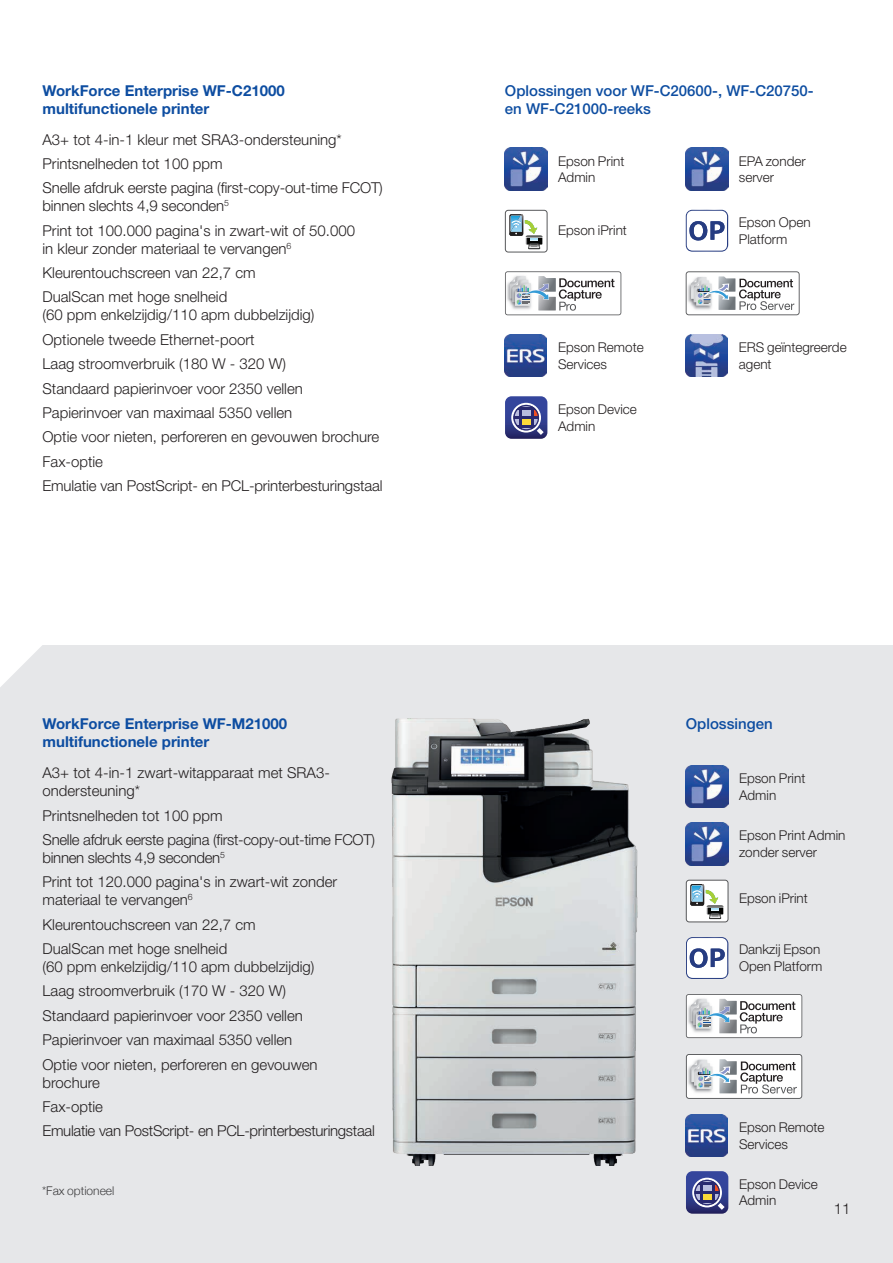
<style>
.page{position:relative;width:893px;height:1263px;background:#fff}
.page>*{position:absolute;margin:0;border:0;box-sizing:border-box;transform-origin:0 0}
.t1{font:300 15px/24.3px "Helvetica Neue LT Pro";color:#231f20}
.t2{font:300 15px/24.3px "Helvetica Neue LT Pro";letter-spacing:-.02em;color:#231f20}
.t3{font:700 15px/18px "Helvetica Neue LT Pro";color:#0d4da1}
.t4{font:500 15px/18px "Helvetica Neue LT Pro";color:#0d4da1}
.t5{font:300 13.5px/16.5px "Helvetica Neue LT Pro";color:#231f20}
.t6{font:300 12px "Helvetica Neue";color:#3e3e3f}
</style>
<div class="page">
<div style="left:0;top:645px;width:893px;height:618px;background:#e6e7e9"></div>
<svg style="left:723px;top:937px;width:5px;height:42px"></svg>
<img style="left:723px;top:765px;width:5px;height:43px">
<img style="left:723px;top:822px;width:5px;height:43px">
<div style="left:686px;top:880px;width:42px;height:42px;background:#fff;border-radius:3px"></div>
<div style="left:686px;top:880px;width:42px;height:42px;border:1px solid #57585a;border-radius:3px"></div>
<svg style="left:723px;top:994px;width:79px;height:44px"></svg>
<svg style="left:723px;top:1054px;width:79px;height:45px"></svg>
<svg style="left:686px;top:210px;width:42px;height:42px"></svg>
<div style="left:505px;top:210px;width:42px;height:42px;border:1px solid #57585a;border-radius:3px"></div>
<svg style="left:509px;top:214px;width:34px;height:35px"></svg>
<svg style="left:505px;top:271px;width:116px;height:44px"></svg>
<svg style="left:686px;top:271px;width:114px;height:44px"></svg>
<svg style="left:505px;top:396px;width:42px;height:43px;background:#5b5f96"></svg>
<img style="left:505px;top:334px;width:42px;height:42px">
<img style="left:686px;top:335px;width:42px;height:42px">
<img style="left:505px;top:148px;width:42px;height:42px">
<img style="left:686px;top:148px;width:42px;height:42px">
<svg style="left:686px;top:1171px;width:42px;height:43px;background:#5a5e96"></svg>
<img style="left:723px;top:1114px;width:5px;height:42px">
<div style="left:0;top:775px;width:78px;height:488px;background:#e6e7e9"></div>
<img style="left:306px;top:716px;width:417px;height:449px">
<p class="t3" style="left:43px;top:81px;width:244px">WorkForce Enterprise WF-C21000 multifunctionele printer</p>
<p class="t1" style="left:43px;top:127px;width:342px">A3+ tot 4-in-1 kleur met SRA3-ondersteuning*<br>Printsnelheden tot 100 ppm<br>Snelle afdruk eerste pagina (first-copy-out-time FCOT)</p>
<p class="t1" style="left:43px;top:193px;width:314px">binnen slechts 4,9 seconden<sup>5<br></sup>Print tot 100.000 pagina's in zwart-wit of 50.000</p>
<p class="t1" style="left:43px;top:236px;width:250px">in kleur zonder materiaal te vervangen<sup>6<br></sup>Kleurentouchscreen van 22,7 cm<br>DualScan met hoge snelheid</p>
<p class="t1" style="left:43px;top:303px;width:342px">(60 ppm enkelzijdig/110 apm dubbelzijdig)<br>Optionele tweede Ethernet-poort<br>Laag stroomverbruik (180 W - 320 W)<br>Standaard papierinvoer voor 2350 vellen Papierinvoer van maximaal 5350 vellen<br>Optie voor nieten, perforeren en gevouwen brochure Fax-optie<br>Emulatie van PostScript- en PCL-printerbesturingstaal</p>
<p class="t3" style="left:43px;top:715px;width:246px">WorkForce Enterprise WF-M21000 multifunctionele printer</p>
<p class="t1" style="left:43px;top:763px;width:289px;line-height:18px">A3+ tot 4-in-1 zwart-witapparaat met SRA3- ondersteuning*</p>
<p class="t2" style="left:43px;top:803px;width:334px">Printsnelheden tot 100 ppm<br>Snelle afdruk eerste pagina (first-copy-out-time FCOT)</p>
<p class="t1" style="left:43px;top:845px;width:296px">binnen slechts 4,9 seconden<sup>5<br></sup>Print tot 120.000 pagina's in zwart-wit zonder</p>
<p class="t1" style="left:43px;top:887px;width:215px">materiaal te vervangen<sup>6<br></sup>Kleurentouchscreen van 22,7 cm<br>DualScan met hoge snelheid</p>
<p class="t1" style="left:43px;top:954px;width:277px">(60 ppm enkelzijdig/110 apm dubbelzijdig)<br>Laag stroomverbruik (170 W - 320 W)<br>Standaard papierinvoer voor 2350 vellen Papierinvoer van maximaal 5350 vellen Optie voor nieten, perforeren en gevouwen</p>
<p class="t2" style="left:43px;top:1070px;width:334px">brochure<br>Fax-optie<br>Emulatie van PostScript- en PCL-printerbesturingstaal</p>
<p class="t6" style="left:42px;top:1181px;width:74px">*Fax optioneel</p>
<p class="t4" style="left:505px;top:81px;width:310px">Oplossingen voor WF-C20600-, WF-C20750- en WF-C21000-reeks</p>
<p class="t5" style="left:558px;top:152px;width:68px">Epson Print<br>Admin</p>
<p class="t5" style="left:739px;top:152px;width:68px">EPA zonder server</p>
<p class="t5" style="left:558px;top:222px;width:70px">Epson iPrint</p>
<p class="t5" style="left:739px;top:214px;width:73px">Epson Open<br>Platform</p>
<p class="t5" style="left:558px;top:339px;width:87px">Epson Remote<br>Services</p>
<p class="t5" style="left:739px;top:339px;width:109px">ERS geïntegreerde agent</p>
<p class="t5" style="left:558px;top:401px;width:80px">Epson Device<br>Admin</p>
<p class="t4" style="left:686px;top:715px;width:88px">Oplossingen</p>
<p class="t5" style="left:739px;top:770px;width:68px">Epson Print<br>Admin</p>
<p class="t5" style="left:739px;top:827px;width:108px">Epson Print Admin zonder server</p>
<p class="t5" style="left:739px;top:890px;width:70px">Epson iPrint</p>
<p class="t5" style="left:739px;top:941px;width:85px">Dankzij Epson<br>Open Platform</p>
<p class="t5" style="left:739px;top:1119px;width:87px">Epson Remote<br>Services</p>
<p class="t5" style="left:739px;top:1175px;width:80px">Epson Device<br>Admin</p>
<p class="t1" style="left:834px;top:1196px;width:18px">11</p>
</div>
